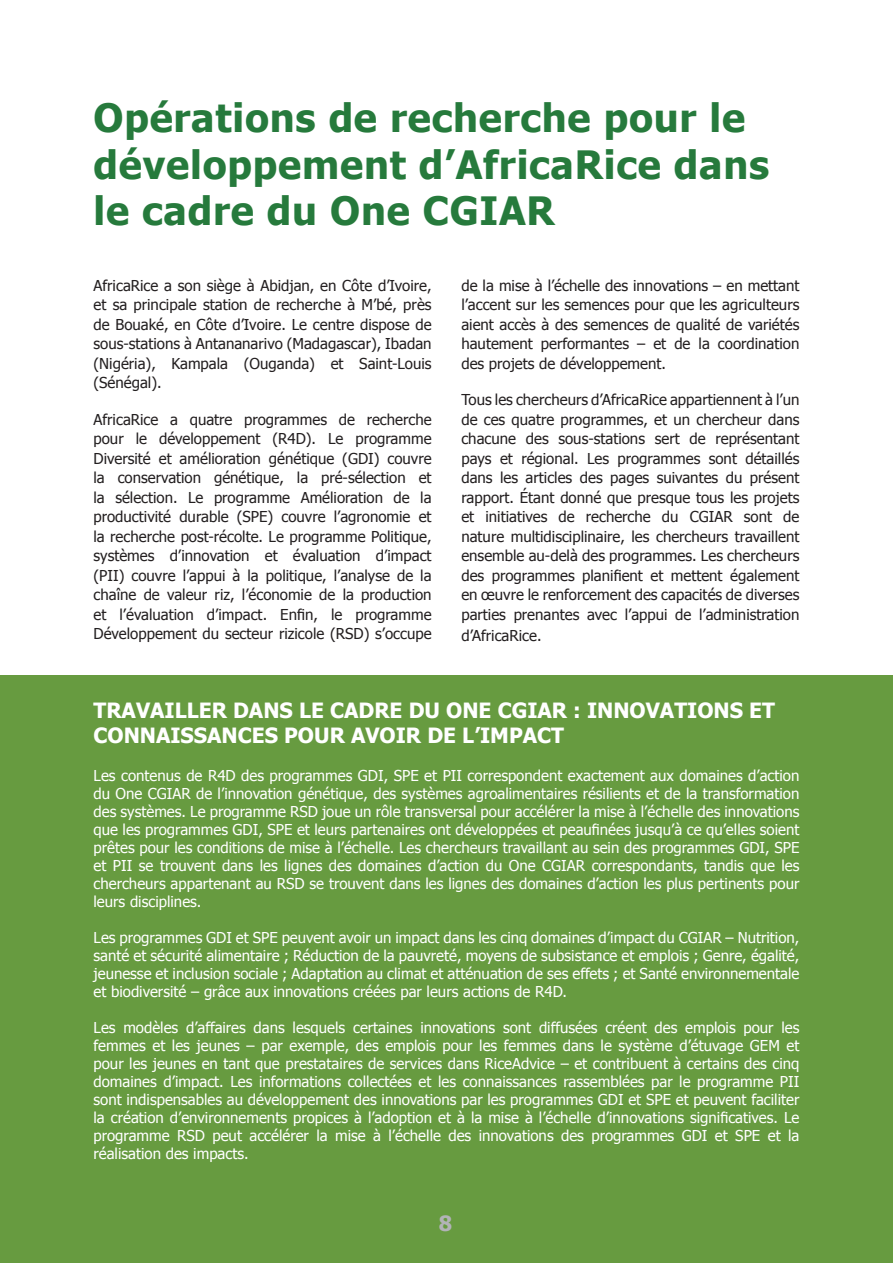
<style>
.page{position:relative;width:893px;height:1263px;background:#fff}
.page>*{position:absolute;margin:0;border:0;box-sizing:border-box;transform-origin:0 0}
.Headline{font:700 39px/46.8px "Tahoma";letter-spacing:.02em;color:#267a3c}
.Sub_Title_white{font:700 21px/25.2px "Tahoma";color:#fff}
.t1{font:700 21px "Tahoma";color:#b2b3b7}
.body_text_white{font:15px/18px "Tahoma";color:#fff;text-align:justify}
.body_text{font:15px/19.5px "Tahoma";color:#231f20;text-align:justify}
</style>
<div class="page">
<div style="left:0;top:675px;width:893px;height:588px;background:#679b40"></div>
<p class="Headline" style="left:94px;top:92px;width:677px">Opérations de recherche pour le développement d’AfricaRice dans le cadre du One CGIAR</p>
<p class="body_text" style="left:94px;top:275px;width:340px">AfricaRice a son siège à Abidjan, en Côte d’Ivoire, et sa principale station de recherche à M’bé, près de Bouaké, en Côte d’Ivoire. Le centre dispose de sous-stations à Antananarivo (Madagascar), Ibadan (Nigéria), Kampala (Ouganda) et Saint-Louis (Sénégal).</p>
<p class="body_text" style="left:94px;top:409px;width:340px">AfricaRice a quatre programmes de recherche pour le développement (R4D). Le programme Diversité et amélioration génétique (GDI) couvre la conservation génétique, la pré-sélection et la sélection. Le programme Amélioration de la productivité durable (SPE) couvre l’agronomie et la recherche post-récolte. Le programme Politique, systèmes d’innovation et évaluation d’impact (PII) couvre l’appui à la politique, l’analyse de la chaîne de valeur riz, l’économie de la production et l’évaluation d’impact. Enfin, le programme Développement du secteur rizicole (RSD) s’occupe</p>
<p class="body_text" style="left:461px;top:275px;width:340px">de la mise à l’échelle des innovations – en mettant l’accent sur les semences pour que les agriculteurs aient accès à des semences de qualité de variétés hautement performantes – et de la coordination des projets de développement.</p>
<p class="body_text" style="left:461px;top:389px;width:340px">Tous les chercheurs d’AfricaRice appartiennent à l’un de ces quatre programmes, et un chercheur dans chacune des sous-stations sert de représentant pays et régional. Les programmes sont détaillés dans les articles des pages suivantes du présent rapport. Étant donné que presque tous les projets et initiatives de recherche du CGIAR sont de nature multidisciplinaire, les chercheurs travaillent ensemble au-delà des programmes. Les chercheurs des programmes planifient et mettent également en œuvre le renforcement des capacités de diverses parties prenantes avec l’appui de l’administration</p>
<p class="body_text" style="left:461px;top:625px;width:82px">d’AfricaRice.</p>
<p class="Sub_Title_white" style="left:94px;top:697px;width:683px">TRAVAILLER DANS LE CADRE DU ONE CGIAR : INNOVATIONS ET<br>CONNAISSANCES POUR AVOIR DE L’IMPACT</p>
<p class="body_text_white" style="left:94px;top:766px;width:707px">Les contenus de R4D des programmes GDI, SPE et PII correspondent exactement aux domaines d’action du One CGIAR de l’innovation génétique, des systèmes agroalimentaires résilients et de la transformation des systèmes. Le programme RSD joue un rôle transversal pour accélérer la mise à l’échelle des innovations que les programmes GDI, SPE et leurs partenaires ont développées et peaufinées jusqu’à ce qu’elles soient prêtes pour les conditions de mise à l’échelle. Les chercheurs travaillant au sein des programmes GDI, SPE et PII se trouvent dans les lignes des domaines d’action du One CGIAR correspondants, tandis que les chercheurs appartenant au RSD se trouvent dans les lignes des domaines d’action les plus pertinents pour leurs disciplines.</p>
<p class="body_text_white" style="left:94px;top:928px;width:707px">Les programmes GDI et SPE peuvent avoir un impact dans les cinq domaines d’impact du CGIAR – Nutrition, santé et sécurité alimentaire ; Réduction de la pauvreté, moyens de subsistance et emplois ; Genre, égalité, jeunesse et inclusion sociale ; Adaptation au climat et atténuation de ses effets ; et Santé environnementale et biodiversité – grâce aux innovations créées par leurs actions de R4D.</p>
<p class="body_text_white" style="left:94px;top:1018px;width:707px">Les modèles d’affaires dans lesquels certaines innovations sont diffusées créent des emplois pour les femmes et les jeunes – par exemple, des emplois pour les femmes dans le système d’étuvage GEM et pour les jeunes en tant que prestataires de services dans RiceAdvice – et contribuent à certains des cinq domaines d’impact. Les informations collectées et les connaissances rassemblées par le programme PII sont indispensables au développement des innovations par les programmes GDI et SPE et peuvent faciliter la création d’environnements propices à l’adoption et à la mise à l’échelle d’innovations significatives. Le programme RSD peut accélérer la mise à l’échelle des innovations des programmes GDI et SPE et la réalisation des impacts.</p>
<h2 class="t1" style="left:439px;top:1209px;width:15px">8</h2>
</div>
